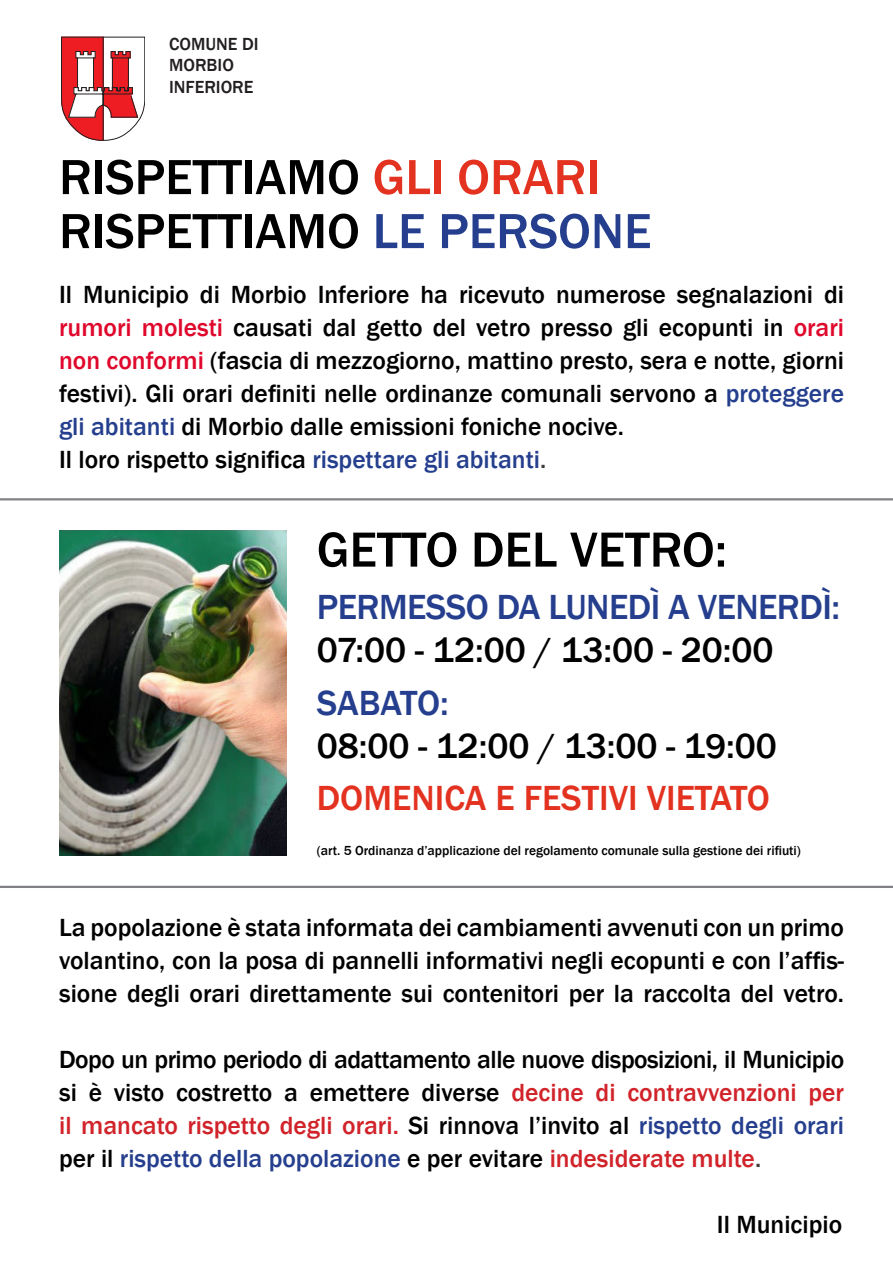
<style>
.page{position:relative;width:893px;height:1263px;background:#fff}
.page>*{position:absolute;margin:0;border:0;box-sizing:border-box;transform-origin:0 0}
.t1{font:500 51px "Franklin Gothic";color:#000}
.t2{font:500 35.85px "Franklin Gothic";color:#000}
.t3{font:500 35.85px "Franklin Gothic";letter-spacing:-.015em;color:#253f8e}
.t4{font:500 35.85px "Franklin Gothic";color:#e33220}
.t5{font:500 25.5px/33px "Franklin Gothic";color:#000;text-align:justify}
.t6{font:500 18px "Franklin Gothic";color:#231f20}
.t7{font:500 13.5px "Franklin Gothic";color:#000}
.s1{color:#e33220}
.s2{color:#253f8e}
.s3{color:#df072c}
.s4{color:#3d3d3b}
.s5{color:#d1232a}
</style>
<div class="page">
<hr style="left:0;top:886px;width:893px;height:2px;background:#808285">
<hr style="left:0;top:498px;width:893px;height:2px;background:#808285">
<img style="left:59px;top:531px;width:228px;height:324px">
<svg style="left:61px;top:37px;width:84px;height:104px"></svg>
<p class="t6" style="left:169px;top:32px;width:91px">COMUNE DI</p>
<p class="t6" style="left:169px;top:54px;width:66px">MORBIO</p>
<p class="t6" style="left:169px;top:76px;width:86px">INFERIORE</p>
<p class="t1" style="left:59px;top:146px;width:542px">RISPETTIAMO <span class="s1">GLI ORARI</span></p>
<p class="t1" style="left:59px;top:200px;width:594px">RISPETTIAMO <span class="s2">LE PERSONE</span></p>
<p class="t5" style="left:59px;top:278px;width:786px">Il Municipio di Morbio Inferiore ha ricevuto numerose segnalazioni di <span class="s3">rumori molesti</span> causati dal getto del vetro presso gli ecopunti in <span class="s3">orari non conformi</span> (fascia di mezzogiorno, mattino presto, sera e notte, giorni festivi). Gli orari definiti nelle ordinanze comunali servono a <span class="s2">proteggere gli abitanti</span> di Morbio dalle emissioni foniche nocive.</p>
<p class="t5" style="left:59px;top:443px;width:489px">Il loro rispetto significa <span class="s2">rispettare gli abitanti</span><span class="s4">.</span></p>
<p class="t1" style="left:317px;top:518px;width:412px">GETTO DEL VETRO:</p>
<p class="t3" style="left:317px;top:585px;width:525px">PERMESSO DA LUNEDÌ A VENERDÌ:</p>
<p class="t2" style="left:317px;top:628px;width:458px">07:00 - 12:00 / 13:00 - 20:00</p>
<p class="t3" style="left:317px;top:680px;width:134px">SABATO:</p>
<p class="t2" style="left:317px;top:724px;width:462px">08:00 - 12:00 / 13:00 - 19:00</p>
<p class="t4" style="left:317px;top:776px;width:455px">DOMENICA E FESTIVI VIETATO</p>
<p class="t7" style="left:317px;top:842px;width:486px">(art. 5 Ordinanza d’applicazione del regolamento comunale sulla gestione dei rifiuti)</p>
<p class="t5" style="left:59px;top:911px;width:786px">La popolazione è stata informata dei cambiamenti avvenuti con un primo volantino, con la posa di pannelli informativi negli ecopunti e con l’affis&shy;sione degli orari direttamente sui contenitori per la raccolta del vetro.</p>
<p class="t5" style="left:59px;top:1043px;width:787px">Dopo un primo periodo di adattamento alle nuove disposizioni, il Municipio si è visto costretto a emettere diverse <span class="s5">decine di contravvenzioni per il mancato rispetto degli orari.</span> Si rinnova l’invito al <span class="s2">rispetto degli orari </span>per il <span class="s2">rispetto della popolazione</span> e per evitare <span class="s5">indesiderate multe</span><span class="s4">.</span></p>
<p class="t5" style="left:717px;top:1208px;width:127px">Il Municipio</p>
</div>
